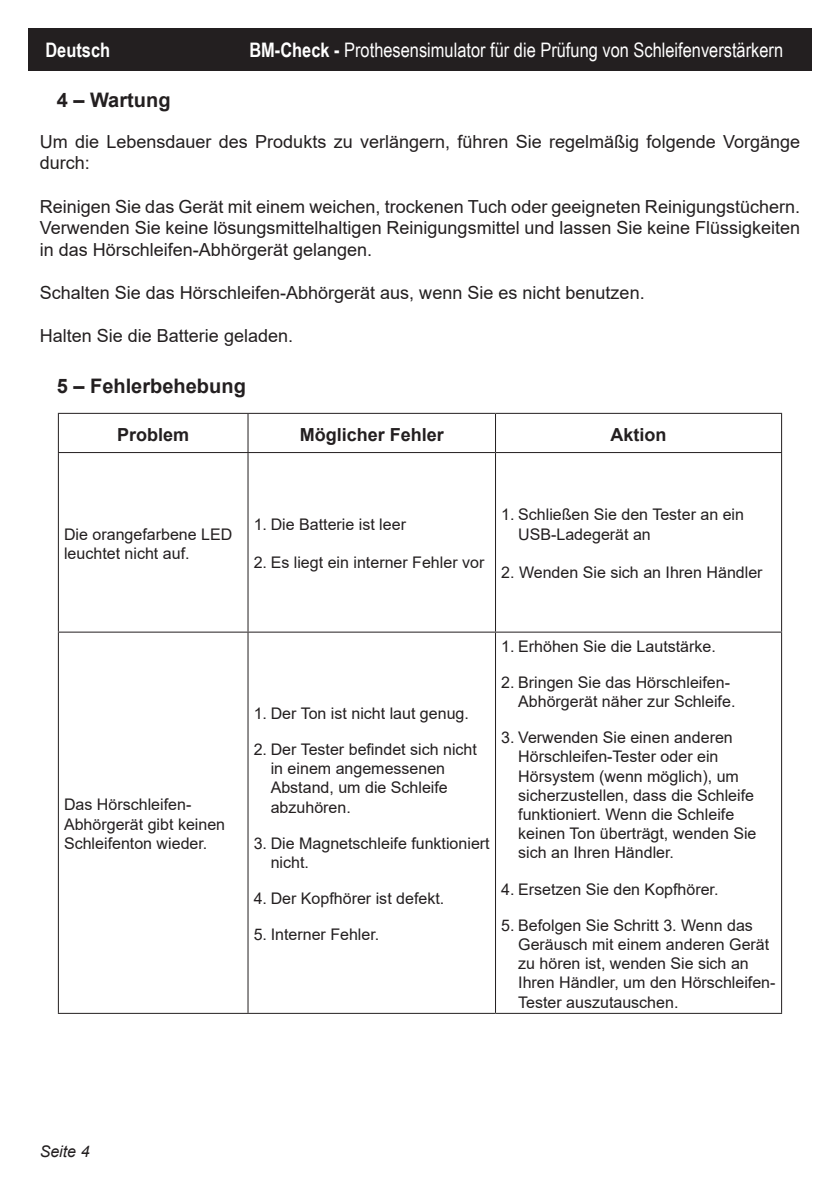
<style>
.page{position:relative;width:840px;height:1191px;background:#fff}
.page>*{position:absolute;margin:0;border:0;box-sizing:border-box;transform-origin:0 0}
.t1{font:20px "Arial Narrow";color:#fff}
.Gros_Titre{font:700 20px "Arial";color:#231f20}
.t2{font:700 20px "Arial Narrow";color:#fff}
.t3{font:18px/21.6px "Arial";color:#231f20}
.t4{font:700 18px "Arial";color:#231f20}
.t5{font:16px/19.2px "Arial";color:#231f20}
.t6{font:italic 16px "Arial";color:#231f20}
.s1{font-weight:700}
</style>
<div class="page">
<div style="left:28px;top:28px;width:783px;height:43px;background:#231f20"></div>
<hr style="left:58px;top:413px;width:190px;height:1px;background:#231f20">
<hr style="left:58px;top:414px;width:1px;height:38px;background:#231f20">
<hr style="left:248px;top:413px;width:247px;height:1px;background:#231f20">
<hr style="left:247px;top:414px;width:1px;height:38px;background:#231f20">
<hr style="left:495px;top:413px;width:286px;height:1px;background:#231f20">
<hr style="left:494px;top:414px;width:1px;height:38px;background:#231f20">
<hr style="left:780px;top:414px;width:1px;height:38px;background:#231f20">
<hr style="left:58px;top:452px;width:190px;height:1px;background:#231f20">
<hr style="left:58px;top:453px;width:1px;height:178px;background:#231f20">
<hr style="left:248px;top:452px;width:247px;height:1px;background:#231f20">
<hr style="left:247px;top:453px;width:1px;height:178px;background:#231f20">
<hr style="left:495px;top:452px;width:286px;height:1px;background:#231f20">
<hr style="left:494px;top:453px;width:1px;height:178px;background:#231f20">
<hr style="left:780px;top:453px;width:1px;height:178px;background:#231f20">
<hr style="left:58px;top:631px;width:190px;height:1px;background:#231f20">
<hr style="left:58px;top:632px;width:1px;height:380px;background:#231f20">
<hr style="left:248px;top:631px;width:247px;height:1px;background:#231f20">
<hr style="left:247px;top:632px;width:1px;height:380px;background:#231f20">
<hr style="left:495px;top:631px;width:286px;height:1px;background:#231f20">
<hr style="left:494px;top:632px;width:1px;height:380px;background:#231f20">
<hr style="left:780px;top:632px;width:1px;height:380px;background:#231f20">
<hr style="left:58px;top:1012px;width:190px;height:1px;background:#231f20">
<hr style="left:248px;top:1012px;width:247px;height:1px;background:#231f20">
<hr style="left:495px;top:1012px;width:286px;height:1px;background:#231f20">
<p class="t2" style="left:45px;top:35px;width:66px">Deutsch</p>
<p class="t1" style="left:249px;top:35px;width:535px"><span class="s1">BM-Check -</span> Prothesensimulator für die Prüfung von Schleifenverstärkern</p>
<p class="Gros_Titre" style="left:57px;top:85px;width:115px">4 – Wartung</p>
<p class="t3" style="left:40px;top:130px;width:761px">Um die Lebensdauer des Produkts zu verlängern, führen Sie regelmäßig folgende Vorgänge durch:</p>
<p class="t3" style="left:40px;top:195px;width:761px;text-align:justify">Reinigen Sie das Gerät mit einem weichen, trockenen Tuch oder geeigneten Reinigungstüchern.<br>Verwenden Sie keine lösungsmittelhaltigen Reinigungsmittel und lassen Sie keine Flüssigkeiten in das Hörschleifen-Abhörgerät gelangen.</p>
<p class="t3" style="left:40px;top:282px;width:606px">Schalten Sie das Hörschleifen-Abhörgerät aus, wenn Sie es nicht benutzen.</p>
<p class="t3" style="left:40px;top:325px;width:255px">Halten Sie die Batterie geladen.</p>
<p class="Gros_Titre" style="left:57px;top:372px;width:190px">5 – Fehlerbehebung</p>
<p class="t4" style="left:117px;top:422px;width:74px">Problem</p>
<p class="t4" style="left:299px;top:422px;width:146px">Möglicher Fehler</p>
<p class="t4" style="left:610px;top:422px;width:57px">Aktion</p>
<p class="t5" style="left:64px;top:524px;width:170px">Die orangefarbene LED leuchtet nicht auf.</p>
<p class="t5" style="left:253px;top:514px;width:154px">1. Die Batterie ist leer</p>
<p class="t5" style="left:253px;top:553px;width:232px">2. Es liegt ein interner Fehler vor</p>
<p class="t5" style="left:518px;top:505px;width:227px;text-indent:-17px">1. Schließen Sie den Tester an ein<br>USB-Ladegerät an</p>
<p class="t5" style="left:501px;top:562px;width:263px">2. Wenden Sie sich an Ihren Händler</p>
<p class="t5" style="left:64px;top:795px;width:162px">Das Hörschleifen-<br>Abhörgerät gibt keinen<br>Schleifenton wieder.</p>
<p class="t5" style="left:253px;top:703px;width:217px">1. Der Ton ist nicht laut genug.</p>
<p class="t5" style="left:270px;top:739px;width:208px;text-indent:-17px">2. Der Tester befindet sich nicht in einem angemessenen<br>Abstand, um die Schleife abzuhören.</p>
<p class="t5" style="left:270px;top:833px;width:220px;text-indent:-17px">3. Die Magnetschleife funktioniert nicht.</p>
<p class="t5" style="left:253px;top:889px;width:192px">4. Der Kopfhörer ist defekt.</p>
<p class="t5" style="left:253px;top:925px;width:127px">5. Interner Fehler.</p>
<p class="t5" style="left:501px;top:636px;width:216px">1. Erhöhen Sie die Lautstärke.</p>
<p class="t5" style="left:518px;top:672px;width:218px;text-indent:-17px">2. Bringen Sie das Hörschleifen-<br>Abhörgerät näher zur Schleife.</p>
<p class="t5" style="left:518px;top:728px;width:240px;text-indent:-17px">3. Verwenden Sie einen anderen<br>Hörschleifen-Tester oder ein<br>Hörsystem (wenn möglich), um sicherzustellen, dass die Schleife funktioniert. Wenn die Schleife keinen Ton überträgt, wenden Sie sich an Ihren Händler.</p>
<p class="t5" style="left:501px;top:879px;width:219px">4. Ersetzen Sie den Kopfhörer.</p>
<p class="t5" style="left:518px;top:915px;width:259px;text-indent:-17px">5. Befolgen Sie Schritt 3. Wenn das<br>Geräusch mit einem anderen Gerät zu hören ist, wenden Sie sich an<br>Ihren Händler, um den Hörschleifen-<br>Tester auszutauschen.</p>
<p class="t6" style="left:40px;top:1141px;width:51px">Seite 4</p>
</div>
